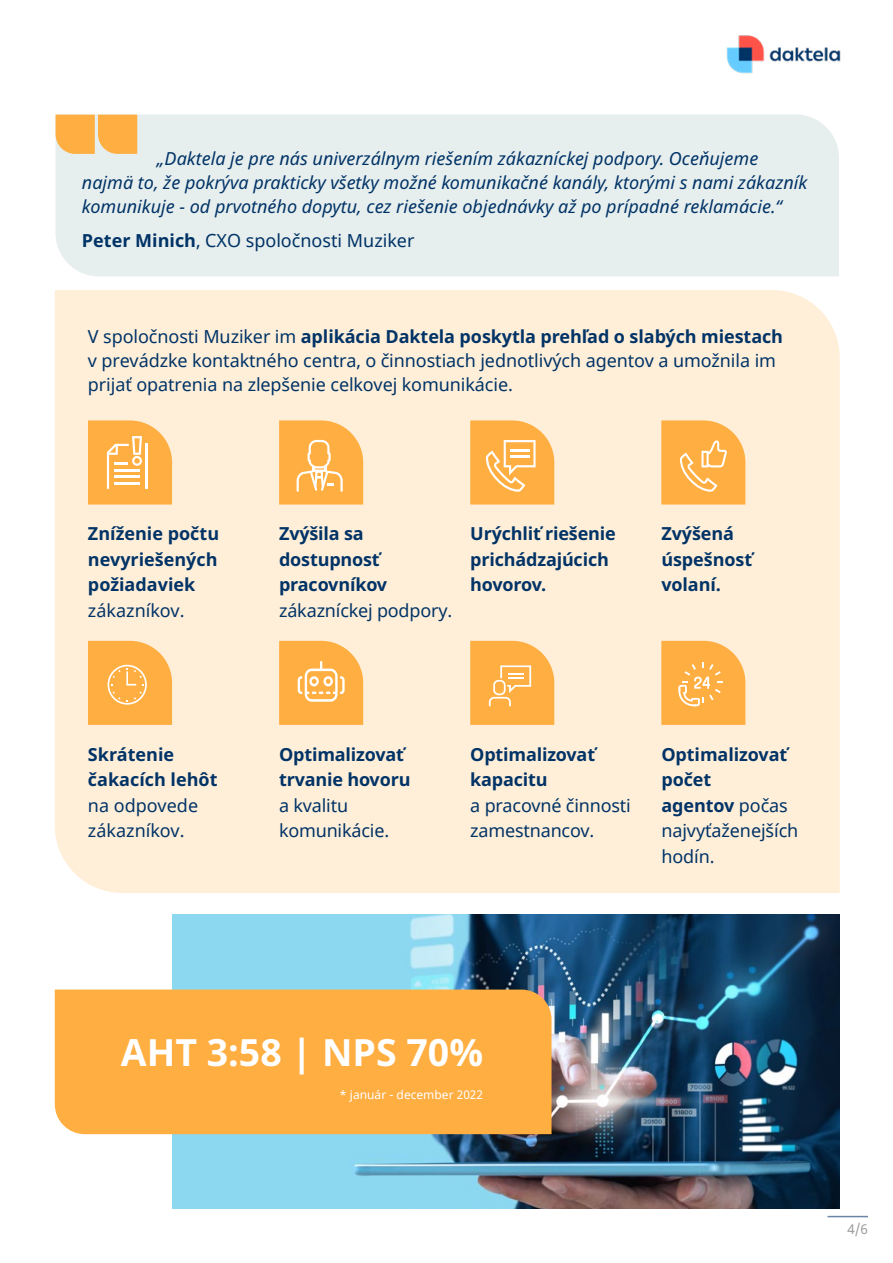
<style>
.page{position:relative;width:893px;height:1263px;background:#fff}
.page>*{position:absolute;margin:0;border:0;box-sizing:border-box;transform-origin:0 0}
.t1{font:700 37.5px "Noto Sans";color:#fff}
.t2{font:18px/25.5px "Noto Sans";letter-spacing:-.005em;color:#036}
.t3{font:italic 18px/24px "Noto Sans";color:#036}
.t4{font:700 18px/25.5px "Noto Sans";letter-spacing:-.01em;color:#036}
.t5{font:13.5px "Noto Sans";color:#545454}
.t6{font:12px "Noto Sans";color:#fff}
.s1{font-weight:700}
</style>
<div class="page">
<div style="left:55px;top:290px;width:785px;height:603px;background:#ffefd9"></div>
<hr style="left:827px;top:1216px;width:41px;height:1px;background:#036">
<img style="left:726px;top:35px;width:115px;height:39px">
<div style="left:56px;top:114px;width:783px;height:162px;background:#e7eeee"></div>
<svg style="left:279px;top:641px;width:84px;height:84px;background:#ffb758"></svg>
<svg style="left:88px;top:420px;width:84px;height:84px;background:#ffb85b"></svg>
<hr style="left:115px;top:469px;width:25px;height:2px;background:#fff">
<hr style="left:115px;top:476px;width:25px;height:2px;background:#fff">
<hr style="left:115px;top:482px;width:25px;height:2px;background:#fff">
<svg style="left:279px;top:420px;width:84px;height:84px;background:#ffb759"></svg>
<svg style="left:470px;top:420px;width:84px;height:84px;background:#ffb95c"></svg>
<svg style="left:661px;top:420px;width:84px;height:84px;background:#ffb757"></svg>
<svg style="left:88px;top:641px;width:84px;height:84px;background:#ffb451"></svg>
<svg style="left:470px;top:641px;width:84px;height:84px;background:#ffb553"></svg>
<svg style="left:661px;top:641px;width:84px;height:84px;background:#ffb553"></svg>
<img style="left:172px;top:915px;width:668px;height:294px">
<div style="left:55px;top:989px;width:496px;height:145px;background:#ffae42"></div>
<svg style="left:56px;top:115px;width:81px;height:39px;background:#fcb351"></svg>
<p class="t3" style="left:82px;top:146px;width:727px;text-indent:75px">„Daktela je pre nás univerzálnym riešením zákazníckej podpory. Oceňujeme najmä to, že pokrýva prakticky všetky možné komunikačné kanály, ktorými s nami zákazník komunikuje - od prvotného dopytu, cez riešenie objednávky až po prípadné reklamácie.“</p>
<p class="t2" style="left:82px;top:228px;width:334px"><span class="s1">Peter Minich</span>, CXO spoločnosti Muziker</p>
<p class="t2" style="left:88px;top:325px;width:697px;line-height:24px">V spoločnosti Muziker im <span class="s1">aplikácia Daktela poskytla prehľad o slabých miestach </span>v prevádzke kontaktného centra, o činnostiach jednotlivých agentov a umožnila im prijať opatrenia na zlepšenie celkovej komunikácie.</p>
<p class="t4" style="left:88px;top:521px;width:133px;text-align:justify">Zníženie počtu nevyriešených požiadaviek</p>
<p class="t2" style="left:88px;top:598px;width:98px">zákazníkov.</p>
<p class="t4" style="left:88px;top:741px;width:131px">Skrátenie čakacích lehôt</p>
<p class="t2" style="left:88px;top:793px;width:112px">na odpovede zákazníkov.</p>
<p class="t4" style="left:279px;top:521px;width:110px">Zvýšila sa dostupnosť pracovníkov</p>
<p class="t2" style="left:279px;top:598px;width:175px">zákazníckej podpory.</p>
<p class="t4" style="left:470px;top:521px;width:147px">Urýchliť riešenie prichádzajúcich hovorov.</p>
<p class="t4" style="left:661px;top:521px;width:92px">Zvýšená úspešnosť volaní.</p>
<p class="t4" style="left:279px;top:741px;width:133px">Optimalizovať trvanie hovoru</p>
<p class="t2" style="left:279px;top:793px;width:112px">a kvalitu komunikácie.</p>
<p class="t4" style="left:470px;top:742px;width:126px">Optimalizovať kapacitu</p>
<p class="t2" style="left:470px;top:793px;width:162px">a pracovné činnosti zamestnancov.</p>
<p class="t2" style="left:661px;top:742px;width:138px"><span class="s1">Optimalizovať počet<br>agentov</span> počas najvyťaženejších hodín.</p>
<h1 class="t1" style="left:121px;top:1031px;width:364px">AHT 3:58 | NPS 70%</h1>
<p class="t6" style="left:340px;top:1086px;width:145px">* január - december 2022</p>
<p class="t5" style="left:847px;top:1220px;width:22px">4/6</p>
</div>
